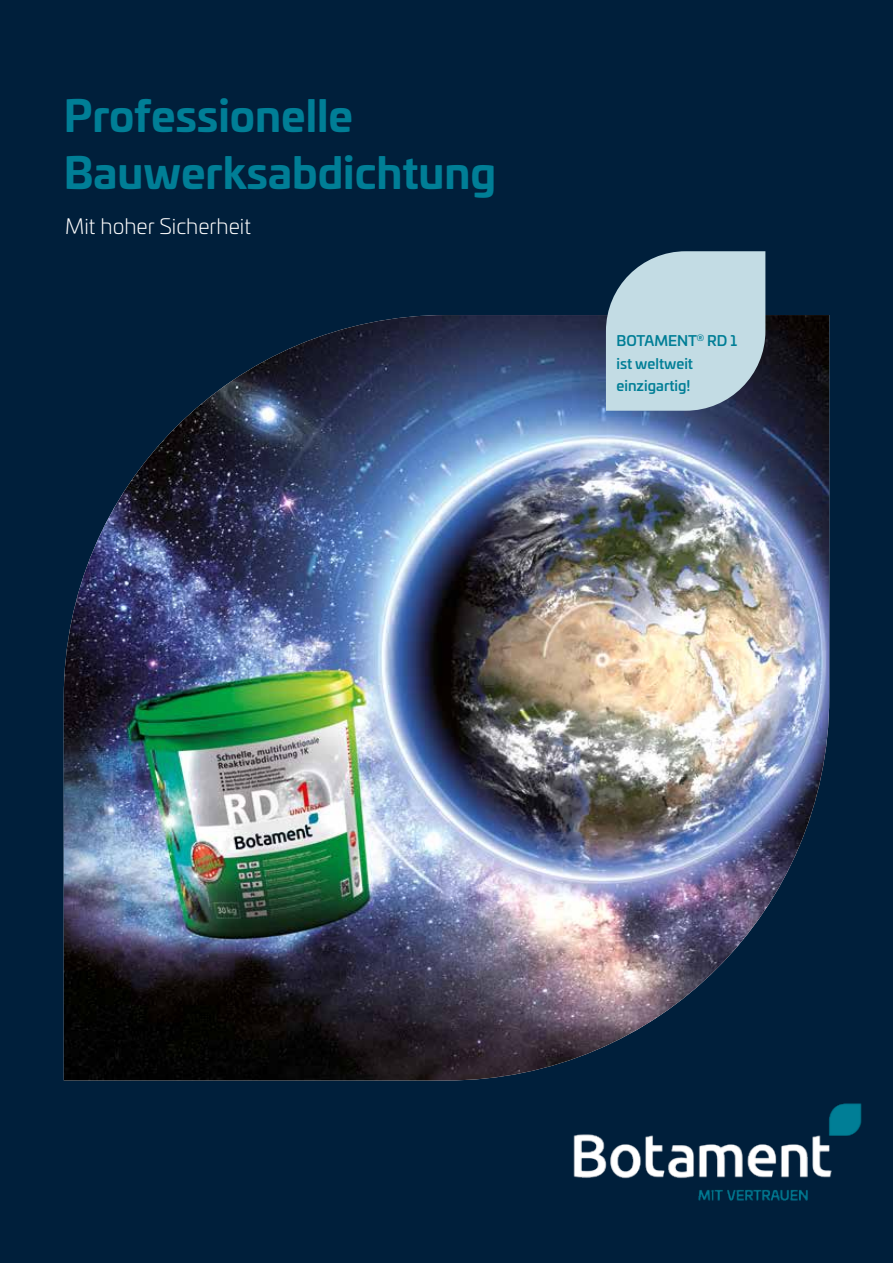
<style>
.page{position:relative;width:893px;height:1263px;background:#001f3b}
.page>*{position:absolute;margin:0;border:0;box-sizing:border-box;transform-origin:0 0}
.t1{font:700 42.6px/56.2px "Univia Pro";color:#007e96}
.t2{font:300 21.15px "Univia Pro";color:#fff}
.t3{font:500 14.25px/22.5px "Univia Pro";color:#007e96}
</style>
<div class="page">
<img style="left:64px;top:315px;width:765px;height:765px">
<img style="left:542px;top:1071px;width:320px;height:130px">
<svg style="left:606px;top:251px;width:159px;height:160px;background:#afc7d1"></svg>
<h1 class="t1" style="left:64px;top:85px;width:434px">Professionelle<br>Bauwerksabdichtung</h1>
<h2 class="t2" style="left:65px;top:211px;width:187px">Mit hoher Sicherheit</h2>
<p class="t3" style="left:617px;top:329px;width:122px">BOTAMENT<sup>®</sup> RD 1 ist weltweit einzigartig!</p>
</div>
